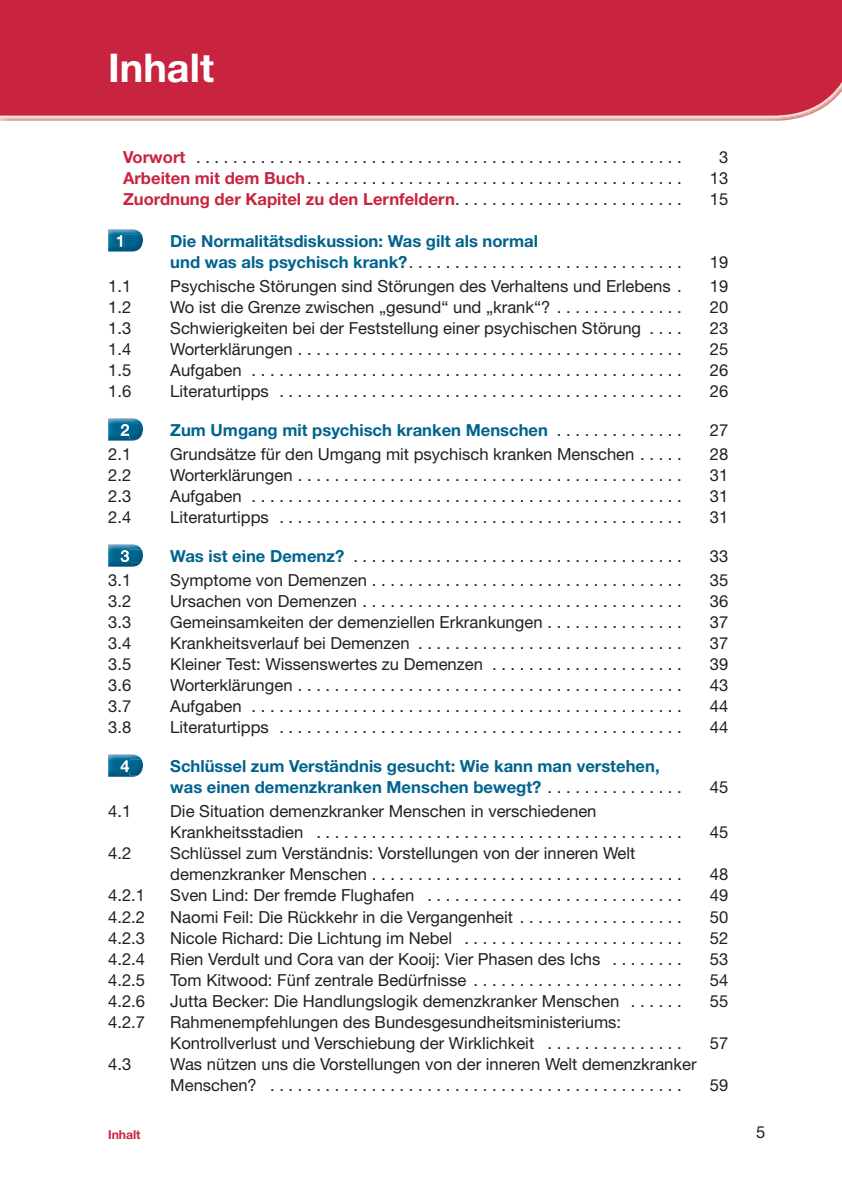
<style>
.page{position:relative;width:842px;height:1189px;background:#fff}
.page>*{position:absolute;margin:0;border:0;box-sizing:border-box;transform-origin:0 0}
.t1{font:700 39.73px "Helvetica Neue LT Std";color:#fff}
.t2{font:16.62px/21px "Helvetica Neue LT Std";color:#231f20}
.t3{font:700 16.62px/21px "Helvetica Neue LT Std";color:#00638e}
.t4{font:700 16.62px "Helvetica Neue LT Std";color:#c9243f}
.t5{font:700 12.25px "Helvetica Neue LT Std";letter-spacing:-.005em;color:#c9243f}
.s1{font-weight:700;color:#c9243f}
.s2{font-weight:400;color:#231f20}
.s3{font-weight:700;color:#00638e}
</style>
<div class="page">
<div style="left:0;top:0;width:841px;height:81px;background:#c9243f"></div>
<img style="left:772px;top:118px;width:26px;height:2px">
<img style="left:0;top:81px;width:841px;height:37px">
<img style="left:108px;top:230px;width:34px;height:21px">
<svg style="left:108px;top:229px;width:27px;height:18px"></svg>
<img style="left:125px;top:235px;width:18px;height:15px">
<img style="left:108px;top:419px;width:34px;height:21px">
<svg style="left:108px;top:418px;width:27px;height:18px"></svg>
<img style="left:129px;top:424px;width:14px;height:15px">
<img style="left:108px;top:545px;width:34px;height:21px">
<svg style="left:108px;top:544px;width:27px;height:18px"></svg>
<img style="left:129px;top:549px;width:14px;height:13px">
<img style="left:108px;top:755px;width:34px;height:21px">
<svg style="left:108px;top:754px;width:27px;height:18px"></svg>
<img style="left:129px;top:759px;width:14px;height:16px">
<h1 class="t1" style="left:108px;top:53px;width:107px">Inhalt</h1>
<p class="t2" style="left:123px;top:147px;width:560px"><span class="s1">Vorwort</span> . . . . . . . . . . . . . . . . . . . . . . . . . . . . . . . . . . . . . . . . . . . . . . . . . . . . .</p>
<p class="t2" style="left:718px;top:147px;width:11px">3</p>
<p class="t2" style="left:123px;top:168px;width:560px"><span class="s1">Arbeiten mit dem Buch</span>. . . . . . . . . . . . . . . . . . . . . . . . . . . . . . . . . . . . . . . . .</p>
<p class="t2" style="left:709px;top:168px;width:20px">13</p>
<p class="t4" style="left:123px;top:192px;width:560px">Zuordnung der Kapitel zu den Lernfeldern<span class="s2">. . . . . . . . . . . . . . . . . . . . . . . . .</span></p>
<p class="t2" style="left:709px;top:189px;width:20px">15</p>
<p class="t3" style="left:170px;top:232px;width:513px">Die Normalitätsdiskussion: Was gilt als normal<br>und was als psychisch krank?<span class="s2">. . . . . . . . . . . . . . . . . . . . . . . . . . . . . .</span></p>
<p class="t2" style="left:709px;top:252px;width:20px">19</p>
<p class="t2" style="left:108px;top:276px;width:25px">1.1</p>
<p class="t2" style="left:170px;top:276px;width:513px">Psychische Störungen sind Störungen des Verhaltens und Erlebens .</p>
<p class="t2" style="left:709px;top:276px;width:20px">19</p>
<p class="t2" style="left:108px;top:297px;width:25px">1.2</p>
<p class="t2" style="left:170px;top:297px;width:513px">Wo ist die Grenze zwischen „gesund“ und „krank“? . . . . . . . . . . . . . .</p>
<p class="t2" style="left:709px;top:297px;width:20px">20</p>
<p class="t2" style="left:108px;top:318px;width:25px">1.3</p>
<p class="t2" style="left:170px;top:318px;width:513px">Schwierigkeiten bei der Feststellung einer psychischen Störung . . . .</p>
<p class="t2" style="left:709px;top:318px;width:20px">23</p>
<p class="t2" style="left:108px;top:339px;width:25px">1.4</p>
<p class="t2" style="left:170px;top:339px;width:513px">Worterklärungen . . . . . . . . . . . . . . . . . . . . . . . . . . . . . . . . . . . . . . . . . .</p>
<p class="t2" style="left:709px;top:339px;width:20px">25</p>
<p class="t2" style="left:108px;top:360px;width:25px">1.5</p>
<p class="t2" style="left:170px;top:360px;width:513px">Aufgaben . . . . . . . . . . . . . . . . . . . . . . . . . . . . . . . . . . . . . . . . . . . . . . .</p>
<p class="t2" style="left:709px;top:360px;width:20px">26</p>
<p class="t2" style="left:108px;top:381px;width:25px">1.6</p>
<p class="t2" style="left:170px;top:381px;width:513px">Literaturtipps . . . . . . . . . . . . . . . . . . . . . . . . . . . . . . . . . . . . . . . . . . . .</p>
<p class="t2" style="left:709px;top:381px;width:20px">26</p>
<p class="t3" style="left:170px;top:421px;width:513px">Zum Umgang mit psychisch kranken Menschen <span class="s2">. . . . . . . . . . . . . .</span></p>
<p class="t2" style="left:709px;top:420px;width:20px">27</p>
<p class="t2" style="left:108px;top:444px;width:25px">2.1</p>
<p class="t2" style="left:170px;top:444px;width:513px">Grundsätze für den Umgang mit psychisch kranken Menschen . . . . .</p>
<p class="t2" style="left:709px;top:444px;width:20px">28</p>
<p class="t2" style="left:108px;top:465px;width:25px">2.2</p>
<p class="t2" style="left:170px;top:465px;width:513px">Worterklärungen . . . . . . . . . . . . . . . . . . . . . . . . . . . . . . . . . . . . . . . . . .</p>
<p class="t2" style="left:709px;top:465px;width:20px">31</p>
<p class="t2" style="left:108px;top:486px;width:25px">2.3</p>
<p class="t2" style="left:170px;top:486px;width:513px">Aufgaben . . . . . . . . . . . . . . . . . . . . . . . . . . . . . . . . . . . . . . . . . . . . . . .</p>
<p class="t2" style="left:709px;top:486px;width:20px">31</p>
<p class="t2" style="left:108px;top:507px;width:25px">2.4</p>
<p class="t2" style="left:170px;top:507px;width:513px">Literaturtipps . . . . . . . . . . . . . . . . . . . . . . . . . . . . . . . . . . . . . . . . . . . .</p>
<p class="t2" style="left:709px;top:507px;width:20px">31</p>
<p class="t2" style="left:170px;top:546px;width:513px"><span class="s3">Was ist eine Demenz?</span> . . . . . . . . . . . . . . . . . . . . . . . . . . . . . . . . . . . .</p>
<p class="t2" style="left:709px;top:546px;width:20px">33</p>
<p class="t2" style="left:108px;top:570px;width:25px">3.1</p>
<p class="t2" style="left:170px;top:570px;width:513px">Symptome von Demenzen . . . . . . . . . . . . . . . . . . . . . . . . . . . . . . . . . .</p>
<p class="t2" style="left:709px;top:570px;width:20px">35</p>
<p class="t2" style="left:108px;top:591px;width:25px">3.2</p>
<p class="t2" style="left:170px;top:591px;width:513px">Ursachen von Demenzen . . . . . . . . . . . . . . . . . . . . . . . . . . . . . . . . . . .</p>
<p class="t2" style="left:709px;top:591px;width:20px">36</p>
<p class="t2" style="left:108px;top:612px;width:25px">3.3</p>
<p class="t2" style="left:170px;top:612px;width:513px">Gemeinsamkeiten der demenziellen Erkrankungen . . . . . . . . . . . . . . .</p>
<p class="t2" style="left:709px;top:612px;width:20px">37</p>
<p class="t2" style="left:108px;top:633px;width:25px">3.4</p>
<p class="t2" style="left:170px;top:633px;width:513px">Krankheitsverlauf bei Demenzen . . . . . . . . . . . . . . . . . . . . . . . . . . . . .</p>
<p class="t2" style="left:709px;top:633px;width:20px">37</p>
<p class="t2" style="left:108px;top:654px;width:25px">3.5</p>
<p class="t2" style="left:170px;top:654px;width:513px">Kleiner Test: Wissenswertes zu Demenzen . . . . . . . . . . . . . . . . . . . . .</p>
<p class="t2" style="left:709px;top:654px;width:20px">39</p>
<p class="t2" style="left:108px;top:675px;width:25px">3.6</p>
<p class="t2" style="left:170px;top:675px;width:513px">Worterklärungen . . . . . . . . . . . . . . . . . . . . . . . . . . . . . . . . . . . . . . . . . .</p>
<p class="t2" style="left:709px;top:675px;width:20px">43</p>
<p class="t2" style="left:108px;top:696px;width:25px">3.7</p>
<p class="t2" style="left:170px;top:696px;width:513px">Aufgaben . . . . . . . . . . . . . . . . . . . . . . . . . . . . . . . . . . . . . . . . . . . . . . .</p>
<p class="t2" style="left:709px;top:696px;width:20px">44</p>
<p class="t2" style="left:108px;top:717px;width:25px">3.8</p>
<p class="t2" style="left:170px;top:717px;width:513px">Literaturtipps . . . . . . . . . . . . . . . . . . . . . . . . . . . . . . . . . . . . . . . . . . . .</p>
<p class="t2" style="left:709px;top:717px;width:20px">44</p>
<p class="t3" style="left:170px;top:757px;width:513px">Schlüssel zum Verständnis gesucht: Wie kann man verstehen, was einen demenzkranken Menschen bewegt? <span class="s2">. . . . . . . . . . . . . . .</span></p>
<p class="t2" style="left:709px;top:777px;width:20px">45</p>
<p class="t2" style="left:108px;top:801px;width:25px">4.1</p>
<p class="t2" style="left:170px;top:801px;width:513px">Die Situation demenzkranker Menschen in verschiedenen<br>Krankheitsstadien . . . . . . . . . . . . . . . . . . . . . . . . . . . . . . . . . . . . . . . .</p>
<p class="t2" style="left:108px;top:843px;width:25px">4.2</p>
<p class="t2" style="left:170px;top:843px;width:513px">Schlüssel zum Verständnis: Vorstellungen von der inneren Welt demenzkranker Menschen . . . . . . . . . . . . . . . . . . . . . . . . . . . . . . . . . .</p>
<p class="t2" style="left:709px;top:822px;width:20px">45</p>
<p class="t2" style="left:709px;top:864px;width:20px">48</p>
<p class="t2" style="left:108px;top:885px;width:38px">4.2.1</p>
<p class="t2" style="left:170px;top:885px;width:513px">Sven Lind: Der fremde Flughafen . . . . . . . . . . . . . . . . . . . . . . . . . . . .</p>
<p class="t2" style="left:709px;top:885px;width:20px">49</p>
<p class="t2" style="left:108px;top:906px;width:38px">4.2.2</p>
<p class="t2" style="left:170px;top:906px;width:513px">Naomi Feil: Die Rückkehr in die Vergangenheit . . . . . . . . . . . . . . . . . .</p>
<p class="t2" style="left:709px;top:906px;width:20px">50</p>
<p class="t2" style="left:108px;top:927px;width:38px">4.2.3</p>
<p class="t2" style="left:170px;top:927px;width:513px">Nicole Richard: Die Lichtung im Nebel . . . . . . . . . . . . . . . . . . . . . . . .</p>
<p class="t2" style="left:709px;top:927px;width:20px">52</p>
<p class="t2" style="left:108px;top:948px;width:38px">4.2.4</p>
<p class="t2" style="left:170px;top:948px;width:513px">Rien Verdult und Cora van der Kooij: Vier Phasen des Ichs . . . . . . . .</p>
<p class="t2" style="left:709px;top:948px;width:20px">53</p>
<p class="t2" style="left:108px;top:969px;width:38px">4.2.5</p>
<p class="t2" style="left:170px;top:969px;width:513px">Tom Kitwood: Fünf zentrale Bedürfnisse . . . . . . . . . . . . . . . . . . . . . . .</p>
<p class="t2" style="left:709px;top:969px;width:20px">54</p>
<p class="t2" style="left:108px;top:990px;width:38px">4.2.6</p>
<p class="t2" style="left:170px;top:990px;width:513px">Jutta Becker: Die Handlungslogik demenzkranker Menschen . . . . . .</p>
<p class="t2" style="left:709px;top:990px;width:20px">55</p>
<p class="t2" style="left:108px;top:1011px;width:38px">4.2.7</p>
<p class="t2" style="left:170px;top:1011px;width:513px">Rahmenempfehlungen des Bundesgesundheitsministeriums:<br>Kontrollverlust und Verschiebung der Wirklichkeit . . . . . . . . . . . . . . .</p>
<p class="t2" style="left:709px;top:1032px;width:20px">57</p>
<p class="t2" style="left:108px;top:1053px;width:25px">4.3</p>
<p class="t2" style="left:170px;top:1053px;width:527px">Was nützen uns die Vorstellungen von der inneren Welt demenzkranker<br>Menschen? . . . . . . . . . . . . . . . . . . . . . . . . . . . . . . . . . . . . . . . . . . . . .</p>
<p class="t2" style="left:709px;top:1074px;width:20px">59</p>
<p class="t5" style="left:108px;top:1130px;width:34px">Inhalt</p>
<p class="t2" style="left:755px;top:1121px;width:11px">5</p>
</div>
